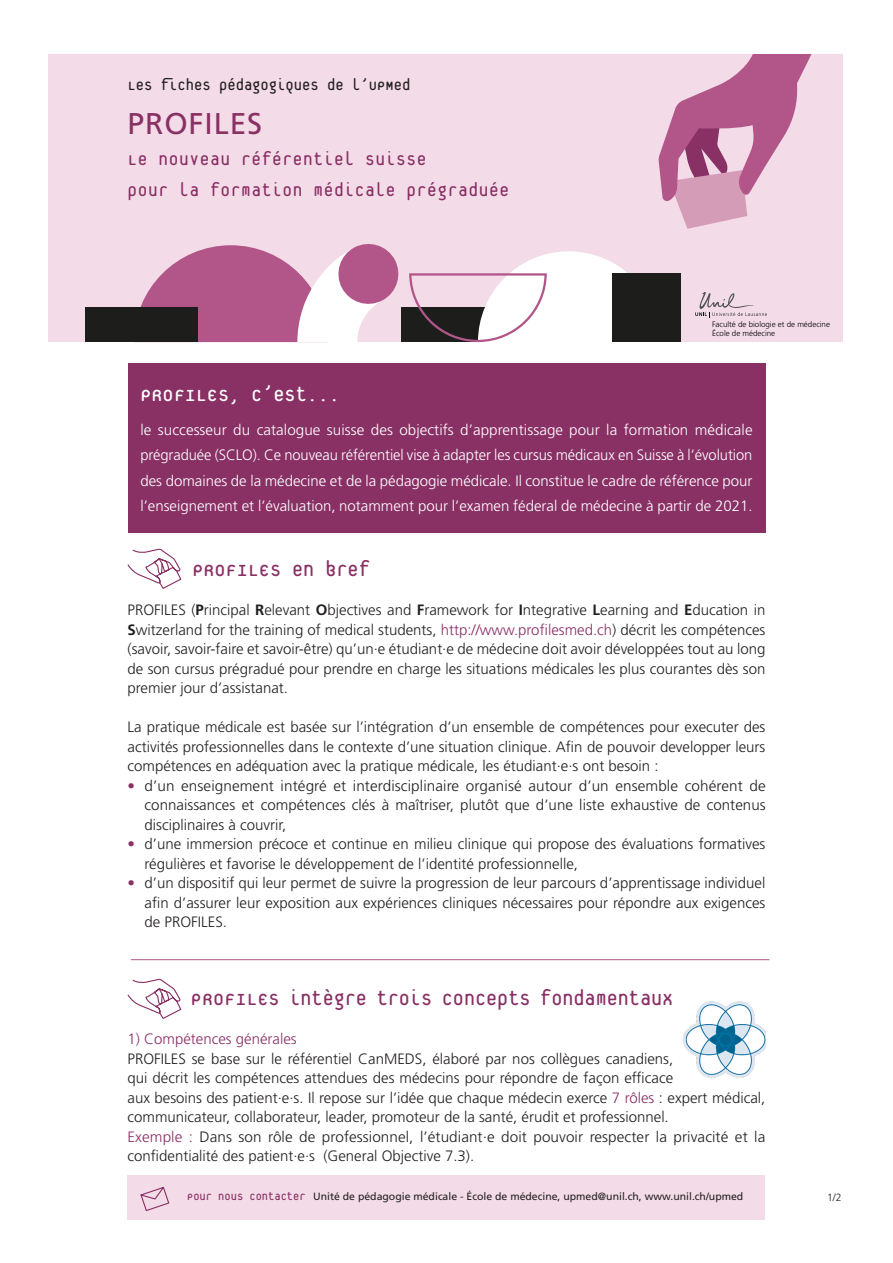
<style>
.page{position:relative;width:893px;height:1263px;background:#fff}
.page>*{position:absolute;margin:0;border:0;box-sizing:border-box;transform-origin:0 0}
.Titre_fiche{font:30px "Frutiger LT Std";letter-spacing:.03em;color:#893065}
.Titre_paragraphe{font:24px "Platelet OT";color:#893065}
.Titre_paragraphe-2{font:24px "Platelet OT";color:#fff}
.Titre_fiche-2{font:21px "Platelet OT";letter-spacing:.03em;color:#893065}
.t1{font:18px "Platelet OT";color:#231f20}
.Texte_courant{font:300 15px/19.5px "Frutiger LT Std";color:#231f20;text-align:justify}
.Objectifs{font:300 15px/25.5px "Frutiger LT Std";color:#fff;text-align:justify}
.Texte_courant-2{font:300 15px "Frutiger LT Std";color:#893065}
.t2{font:10.5px "Frutiger LT Std";color:#231f20}
.t3{font:300 10.5px "Frutiger LT Std";color:#231f20}
.t4{font:300 7.95px/9.6px "Frutiger LT Std";color:#000001}
.s1{font-weight:700}
.s2{color:#893065}
.s3{font-family:"Platelet OT";font-size:13.5px;color:#893065}
</style>
<div class="page">
<div style="left:128px;top:1175px;width:637px;height:45px;background:#f3dce7"></div>
<svg style="left:140px;top:1186px;width:30px;height:25px"></svg>
<div style="left:48px;top:54px;width:794px;height:288px;background:#f3dce7"></div>
<div style="left:402px;top:308px;width:112px;height:34px;background:#1d1e1c"></div>
<svg style="left:409px;top:251px;width:218px;height:91px"></svg>
<svg style="left:134px;top:244px;width:269px;height:98px"></svg>
<div style="left:85px;top:308px;width:112px;height:34px;background:#1d1e1c"></div>
<svg style="left:659px;top:54px;width:153px;height:175px"></svg>
<div style="left:612px;top:273px;width:69px;height:69px;background:#1d1e1c"></div>
<svg style="left:695px;top:292px;width:72px;height:25px"></svg>
<svg style="left:127px;top:548px;width:55px;height:41px"></svg>
<hr style="left:131px;top:959px;width:638px;height:1px;background:#b25589">
<svg style="left:127px;top:978px;width:55px;height:41px"></svg>
<div style="left:128px;top:363px;width:637px;height:169px;background:#893065"></div>
<img style="left:683px;top:1001px;width:82px;height:77px">
<p class="t1" style="left:128px;top:77px;width:284px">Les fiches pédagogiques de l’UPMed</p>
<p class="Titre_fiche" style="left:128px;top:106px;width:136px">PROFILES</p>
<p class="Titre_fiche-2" style="left:128px;top:151px;width:300px">Le nouveau référentiel suisse</p>
<p class="Titre_fiche-2" style="left:128px;top:182px;width:383px">pour la formation médicale prégraduée</p>
<p class="t4" style="left:712px;top:319px;width:119px">Faculté de biologie et de médecine<br>École de médecine</p>
<p class="Titre_paragraphe-2" style="left:140px;top:384px;width:201px">PROFILES, c’est...</p>
<p class="Objectifs" style="left:140px;top:417px;width:614px">le successeur du catalogue suisse des objectifs d’apprentissage pour la formation médicale prégraduée (SCLO). Ce nouveau référentiel vise à adapter les cursus médicaux en Suisse à l’évolution des domaines de la médecine et de la pédagogie médicale. Il constitue le cadre de référence pour l’enseignement et l’évaluation, notamment pour l’examen féderal de médecine à partir de 2021.</p>
<p class="Titre_paragraphe" style="left:192px;top:559px;width:179px">PROFILES en bref</p>
<p class="Texte_courant" style="left:128px;top:600px;width:639px">PROFILES (<span class="s1">P</span>rincipal <span class="s1">R</span>elevant <span class="s1">O</span>bjectives and <span class="s1">F</span>ramework for <span class="s1">I</span>ntegrative <span class="s1">L</span>earning and <span class="s1">E</span>ducation in <span class="s1">S</span>witzerland for the training of medical students, <span class="s2">http://www.profilesmed.ch</span>) décrit les compétences (savoir, savoir-faire et savoir-être) qu’un·e étudiant·e de médecine doit avoir développées tout au long de son cursus prégradué pour prendre en charge les situations médicales les plus courantes dès son premier jour d’assistanat.</p>
<p class="Texte_courant" style="left:128px;top:717px;width:639px">La pratique médicale est basée sur l’intégration d’un ensemble de compétences pour executer des activités professionnelles dans le contexte d’une situation clinique. Afin de pouvoir developper leurs compétences en adéquation avec la pratique médicale, les étudiant·e·s ont besoin :</p>
<p class="Texte_courant" style="left:145px;top:776px;width:623px;text-indent:-17px"><span class="s2">•</span> d’un enseignement intégré et interdisciplinaire organisé autour d’un ensemble cohérent de connaissances et compétences clés à maîtriser, plutôt que d’une liste exhaustive de contenus disciplinaires à couvrir,</p>
<p class="Texte_courant" style="left:145px;top:834px;width:622px;text-indent:-17px"><span class="s2">•</span> d’une immersion précoce et continue en milieu clinique qui propose des évaluations formatives régulières et favorise le développement de l’identité professionnelle,</p>
<p class="Texte_courant" style="left:145px;top:873px;width:622px;text-indent:-17px"><span class="s2">•</span> d’un dispositif qui leur permet de suivre la progression de leur parcours d’apprentissage individuel afin d’assurer leur exposition aux expériences cliniques nécessaires pour répondre aux exigences de PROFILES.</p>
<p class="Titre_paragraphe" style="left:191px;top:988px;width:484px">PROFILES intègre trois concepts fondamentaux</p>
<p class="Texte_courant-2" style="left:128px;top:1030px;width:171px">1) Compétences générales</p>
<p class="Texte_courant" style="left:128px;top:1049px;width:639px;text-align:left">PROFILES se base sur le référentiel CanMEDS, élaboré par nos collègues canadiens,<br>qui décrit les compétences attendues des médecins pour répondre de façon efficace<br>aux besoins des patient·e·s. Il repose sur l’idée que chaque médecin exerce <span class="s2">7 rôles</span> : expert médical, communicateur, collaborateur, leader, promoteur de la santé, érudit et professionnel.</p>
<p class="Texte_courant" style="left:128px;top:1127px;width:639px"><span class="s2">Exemple :</span> Dans son rôle de professionnel, l’étudiant·e doit pouvoir respecter la privacité et la confidentialité des patient·e·s (General Objective 7.3).</p>
<p class="t2" style="left:187px;top:1190px;width:558px"><span class="s3">Pour nous contacter</span> Unité de pédagogie médicale - École de médecine, upmed@unil.ch, www.unil.ch/upmed</p>
<p class="t3" style="left:827px;top:1191px;width:16px">1/2</p>
</div>
